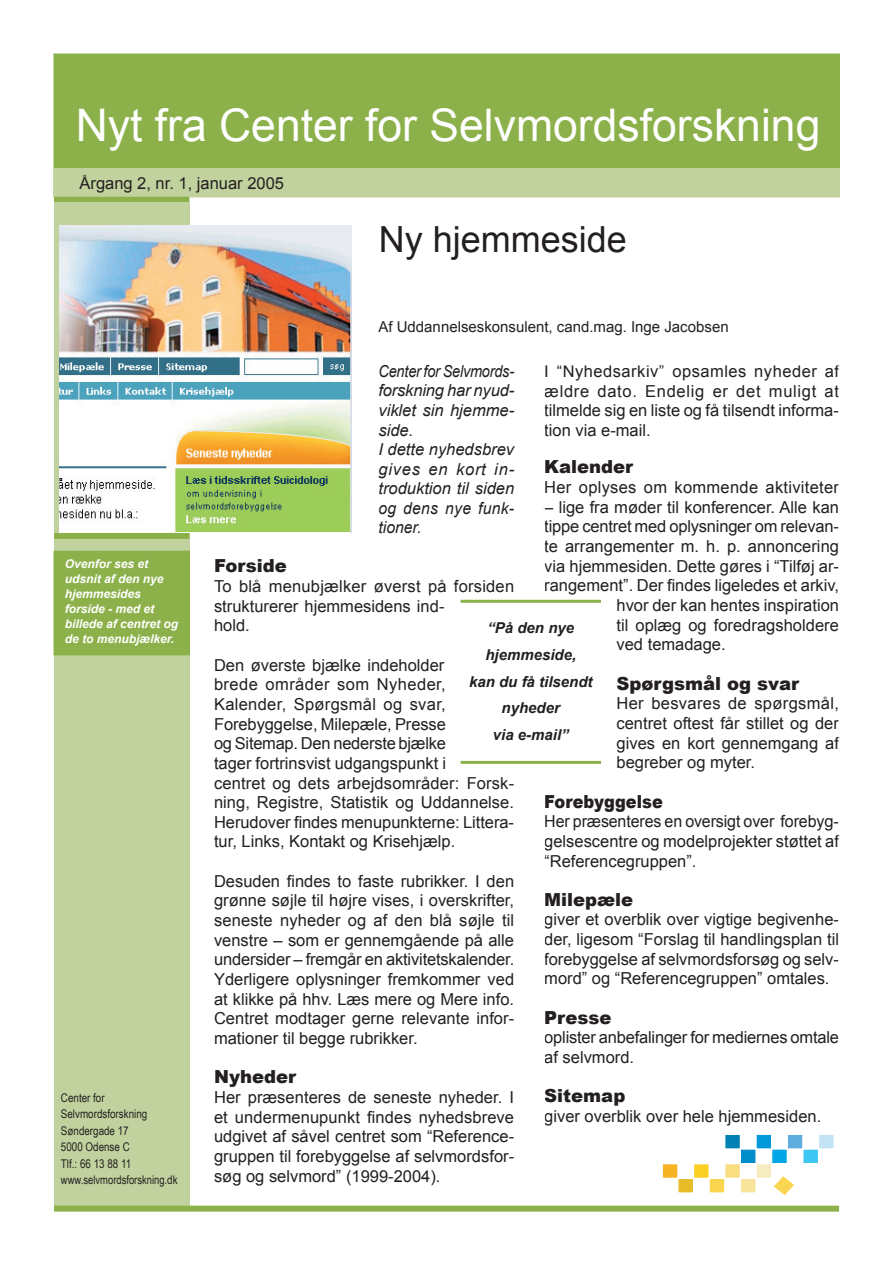
<style>
.page{position:relative;width:893px;height:1263px;background:#fff}
.page>*{position:absolute;margin:0;border:0;box-sizing:border-box;transform-origin:0 0}
.t1{font:45px "Arial";color:#fff}
.t2{font:36px "Arial";color:#231f20}
.t3{font:900 18px "Arial";color:#231f20}
.t4{font:900 18px "Arial";color:#231f20;scale:.9 1}
.t5{font:16.5px/19.6px "Arial";color:#231f20;text-align:justify}
.t6{font:italic 16.5px/19.5px "Arial";color:#231f20;scale:.88 1}
.t7{font:italic 700 15px/26.7px "Arial";color:#231f20;text-align:center}
.t8{font:15px "Arial";color:#231f20}
.t9{font:12px/16.5px "Arial Narrow";color:#231f20}
.t10{font:italic 700 12px/15px "Arial";color:#fff}
</style>
<div class="page">
<div style="left:54px;top:225px;width:136px;height:981px;background:#c1d29e"></div>
<div style="left:54px;top:1205px;width:785px;height:6px;background:#8cb14a"></div>
<img style="left:60px;top:225px;width:292px;height:308px">
<div style="left:54px;top:551px;width:135px;height:104px;background:#8cb14a"></div>
<div style="left:54px;top:533px;width:135px;height:6px;background:#8cb14a"></div>
<hr style="left:461px;top:761px;width:140px;height:3px;background:#8cb14a">
<hr style="left:461px;top:600px;width:140px;height:3px;background:#8cb14a">
<div style="left:54px;top:54px;width:785px;height:143px;background:#8cb14a"></div>
<div style="left:54px;top:169px;width:785px;height:28px;background:#c1d29e"></div>
<div style="left:772px;top:1175px;width:24px;height:21px;border:1px solid #fff;border-radius:10px"></div>
<svg style="left:662px;top:1134px;width:171px;height:59px"></svg>
<div style="left:818px;top:1134px;width:17px;height:15px;border:1px solid #fff"></div>
<div style="left:54px;top:197px;width:135px;height:6px;background:#8cb14a"></div>
<div style="left:54px;top:202px;width:136px;height:23px;background:#c1d29e"></div>
<h1 class="t1" style="left:76px;top:95px;width:746px">Nyt fra Center for Selvmordsforskning</h1>
<p class="t5" style="left:80px;top:174px;width:206px">Årgang 2, nr. 1, januar 2005</p>
<h2 class="t2" style="left:379px;top:215px;width:250px">Ny hjemmeside</h2>
<p class="t10" style="left:65px;top:557px;width:115px">Ovenfor ses et udsnit af den nye hjemmesides forside - med et billede af centret og de to menubjælker.</p>
<p class="t9" style="left:61px;top:1089px;width:118px">Center for<br>Selvmordsforskning<br>Søndergade 17<br>5000 Odense C<br>Tlf.: 66 13 88 11 www.selvmordsforskning.dk</p>
<p class="t8" style="left:378px;top:316px;width:352px">Af Uddannelseskonsulent, cand.mag. Inge Jacobsen</p>
<p class="t6" style="left:378px;top:361px;width:156px">Center for Selvmords&shy;forskning har nyud&shy;viklet sin hjemme&shy;side.<br>I dette nyhedsbrev gives en kort in&shy;troduktion til siden og dens nye funk&shy;tioner.</p>
<p class="t5" style="left:544px;top:361px;width:296px">I “Nyhedsarkiv” opsamles nyheder af ældre dato. Endelig er det muligt at tilmelde sig en liste og få tilsendt informa&shy;tion via e-mail.</p>
<p class="t3" style="left:544px;top:454px;width:91px">Kalender</p>
<p class="t5" style="left:544px;top:478px;width:296px">Her oplyses om kommende aktiviteter</p>
<p class="t5" style="left:544px;top:497px;width:296px">– lige fra møder til konferencer. Alle kan</p>
<p class="t5" style="left:544px;top:517px;width:296px">tippe centret med oplysninger om relevan-</p>
<p class="t5" style="left:544px;top:537px;width:296px">te arrangementer m. h. p. annoncering</p>
<p class="t5" style="left:544px;top:556px;width:296px">via hjemmesiden. Dette gøres i “Tilføj ar-</p>
<p class="t5" style="left:544px;top:576px;width:296px">rangement”. Der findes ligeledes et arkiv,</p>
<p class="t5" style="left:616px;top:596px;width:224px">hvor der kan hentes inspiration</p>
<p class="t5" style="left:616px;top:615px;width:224px">til oplæg og foredragsholdere</p>
<p class="t5" style="left:616px;top:635px;width:111px">ved temadage.</p>
<p class="t3" style="left:616px;top:670px;width:184px">Spørgsmål og svar</p>
<p class="t5" style="left:616px;top:694px;width:224px">Her besvares de spørgsmål, centret oftest får stillet og der gives en kort gennemgang af begreber og myter.</p>
<p class="t4" style="left:544px;top:788px;width:133px">Forebyggelse</p>
<p class="t5" style="left:544px;top:812px;width:296px">Her præsenteres en oversigt over forebyg&shy;gelsescentre og modelprojekter støttet af “Referencegruppen”.</p>
<p class="t3" style="left:544px;top:886px;width:90px">Milepæle</p>
<p class="t5" style="left:544px;top:910px;width:296px">giver et overblik over vigtige begivenhe&shy;der, ligesom “Forslag til handlingsplan til forebyggelse af selvmordsforsøg og selv&shy;mord” og “Referencegruppen” omtales.</p>
<p class="t3" style="left:544px;top:1004px;width:69px">Presse</p>
<p class="t5" style="left:544px;top:1028px;width:296px">oplister anbefalinger for mediernes omtale af selvmord.</p>
<p class="t3" style="left:544px;top:1083px;width:83px">Sitemap</p>
<p class="t5" style="left:544px;top:1106px;width:278px">giver overblik over hele hjemmesiden.</p>
<p class="t3" style="left:214px;top:553px;width:74px">Forside</p>
<p class="t5" style="left:214px;top:576px;width:302px;text-align:left">To blå menubjælker øverst på forsiden strukturerer hjemmesidens ind-<br>hold.</p>
<p class="t5" style="left:214px;top:655px;width:302px;text-align:left">Den øverste bjælke indeholder<br>brede områder som Nyheder, Kalender, Spørgsmål og svar, Forebyggelse, Milepæle, Presse<br>og Sitemap. Den nederste bjælke<br>tager fortrinsvist udgangspunkt i<br>centret og dets arbejdsområder: Forsk&shy;ning, Registre, Statistik og Uddannelse.<br>Herudover findes menupunkterne: Littera&shy;tur, Links, Kontakt og Krisehjælp.</p>
<p class="t5" style="left:214px;top:871px;width:302px">Desuden findes to faste rubrikker. I den grønne søjle til højre vises, i overskrifter, seneste nyheder og af den blå søjle til venstre – som er gennemgående på alle undersider – fremgår en aktivitetskalender.<br>Yderligere oplysninger fremkommer ved at klikke på hhv. Læs mere og Mere info.<br>Centret modtager gerne relevante infor&shy;mationer til begge rubrikker.</p>
<p class="t3" style="left:214px;top:1064px;width:84px">Nyheder</p>
<p class="t5" style="left:214px;top:1087px;width:302px">Her præsenteres de seneste nyheder. I et undermenupunkt findes nyhedsbreve udgivet af såvel centret som “Reference&shy;gruppen til forebyggelse af selvmordsfor&shy;søg og selvmord” (1999-2004).</p>
<p class="t7" style="left:469px;top:615px;width:125px">“På den nye hjemmeside,<br>kan du få tilsendt nyheder<br>via e-mail”</p>
</div>
